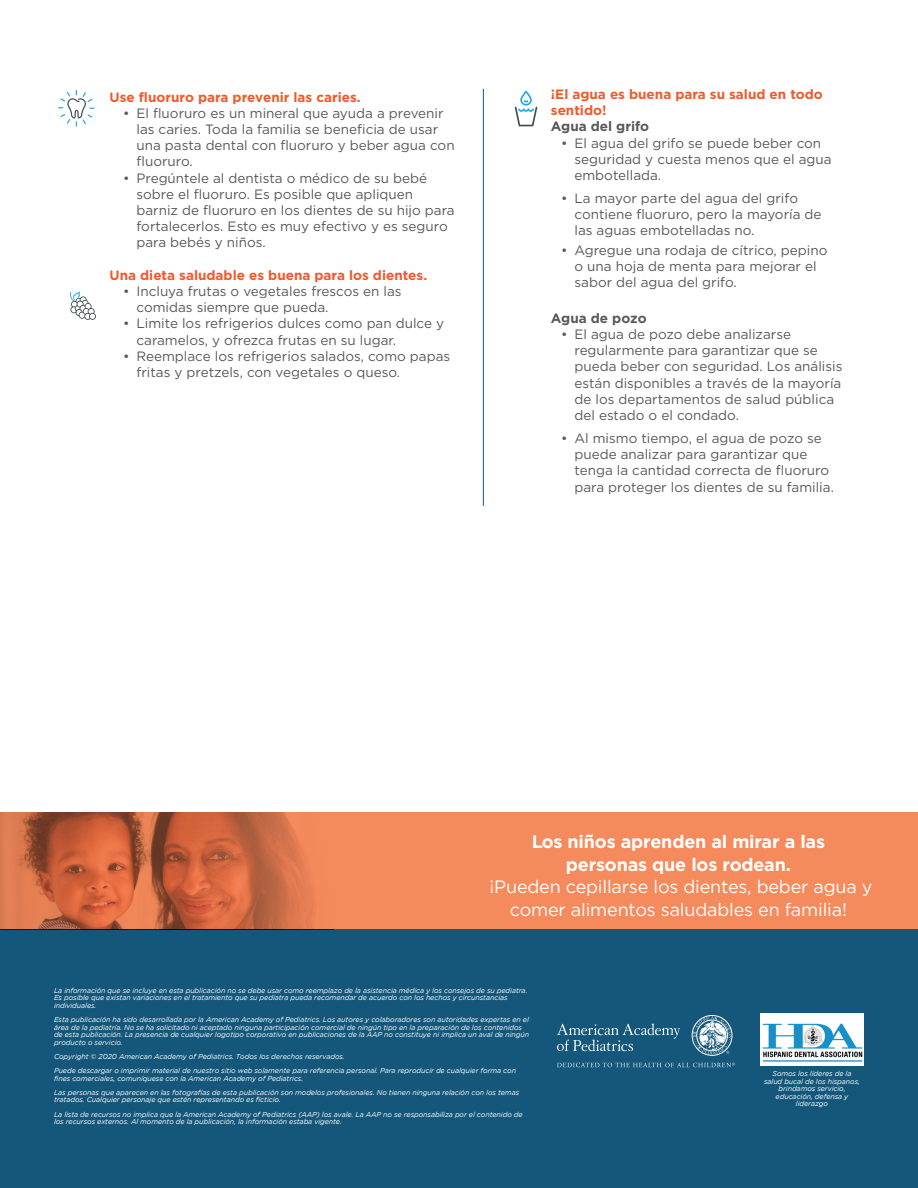
<style>
.page{position:relative;width:918px;height:1188px;background:#fff}
.page>*{position:absolute;margin:0;border:0;box-sizing:border-box;transform-origin:0 0}
.Body_Copy{font:18px/22.5px "Gotham HTF";letter-spacing:-.01em;color:#fff;text-align:center}
.t1{font:13.5px/16.2px "Gotham HTF";color:#57585a}
.t2{font:700 13.5px/16.2px "Gotham";color:#f15929}
.t3{font:700 13.5px "Gotham";color:#57585a}
.Body_Copy-2{font:italic 7.2px/7.5px "Gotham";letter-spacing:-.01em;color:#fff}
.s1{font-family:"Gotham";font-weight:700}
</style>
<div class="page">
<div style="left:0;top:929px;width:918px;height:259px;background:#14577a"></div>
<div style="left:0;top:813px;width:918px;height:116px;background:#f58a5c"></div>
<img style="left:0;top:813px;width:314px;height:116px">
<svg style="left:557px;top:1023px;width:123px;height:28px"></svg>
<div style="left:692px;top:1015px;width:40px;height:41px;border:1px solid #fff;border-radius:50%"></div>
<svg style="left:693px;top:1016px;width:38px;height:38px"></svg>
<svg style="left:557px;top:1063px;width:178px;height:4px"></svg>
<img style="left:760px;top:1013px;width:104px;height:52px">
<svg style="left:58px;top:90px;width:37px;height:36px"></svg>
<svg style="left:515px;top:91px;width:22px;height:35px"></svg>
<hr style="left:483px;top:89px;width:1px;height:417px;background:#14577a">
<svg style="left:70px;top:292px;width:26px;height:28px"></svg>
<p class="t2" style="left:110px;top:89px;width:253px">Use fluoruro para prevenir las caries.</p>
<p class="t1" style="left:136px;top:105px;width:320px;text-indent:-14px">• El fluoruro es un mineral que ayuda a prevenir las caries. Toda la familia se beneficia de usar una pasta dental con fluoruro y beber agua con fluoruro.</p>
<p class="t1" style="left:136px;top:169px;width:320px;text-indent:-14px">• Pregúntele al dentista o médico de su bebé sobre el fluoruro. Es posible que apliquen barniz de fluoruro en los dientes de su hijo para fortalecerlos. Esto es muy efectivo y es seguro para bebés y niños.</p>
<p class="t2" style="left:110px;top:267px;width:319px">Una dieta saludable es buena para los dientes.</p>
<p class="t1" style="left:136px;top:283px;width:267px;text-indent:-14px">• Incluya frutas o vegetales frescos en las comidas siempre que pueda.</p>
<p class="t1" style="left:136px;top:315px;width:309px;text-indent:-14px">• Limite los refrigerios dulces como pan dulce y caramelos, y ofrezca frutas en su lugar.</p>
<p class="t1" style="left:136px;top:348px;width:315px;text-indent:-14px">• Reemplace los refrigerios salados, como papas fritas y pretzels, con vegetales o queso.</p>
<p class="t2" style="left:551px;top:86px;width:273px">¡El agua es buena para su salud en todo sentido!</p>
<p class="t3" style="left:551px;top:119px;width:100px">Agua del grifo</p>
<p class="t1" style="left:575px;top:134px;width:259px;text-indent:-14px">• El agua del grifo se puede beber con seguridad y cuesta menos que el agua embotellada.</p>
<p class="t1" style="left:575px;top:190px;width:249px;text-indent:-14px">• La mayor parte del agua del grifo contiene fluoruro, pero la mayoría de las aguas embotelladas no.</p>
<p class="t1" style="left:575px;top:242px;width:254px;text-indent:-14px">• Agregue una rodaja de cítrico, pepino o una hoja de menta para mejorar el sabor del agua del grifo.</p>
<p class="t3" style="left:551px;top:310px;width:97px">Agua de pozo</p>
<p class="t1" style="left:575px;top:326px;width:269px;text-indent:-14px">• El agua de pozo debe analizarse regularmente para garantizar que se pueda beber con seguridad. Los análisis están disponibles a través de la mayoría de los departamentos de salud pública del estado o el condado.</p>
<p class="t1" style="left:575px;top:430px;width:261px;text-indent:-14px">• Al mismo tiempo, el agua de pozo se puede analizar para garantizar que tenga la cantidad correcta de fluoruro para proteger los dientes de su familia.</p>
<p class="Body_Copy" style="left:490px;top:830px;width:385px"><span class="s1">Los niños aprenden al mirar a las<br>personas que los rodean.<br></span>¡Pueden cepillarse los dientes, beber agua y comer alimentos saludables en familia!</p>
<p class="Body_Copy-2" style="left:54px;top:987px;width:475px">La información que se incluye en esta publicación no se debe usar como reemplazo de la asistencia médica y los consejos de su pediatra.<br>Es posible que existan variaciones en el tratamiento que su pediatra pueda recomendar de acuerdo con los hechos y circunstancias individuales.</p>
<p class="Body_Copy-2" style="left:54px;top:1016px;width:477px">Esta publicación ha sido desarrollada por la American Academy of Pediatrics. Los autores y colaboradores son autoridades expertas en el área de la pediatría. No se ha solicitado ni aceptado ninguna participación comercial de ningún tipo en la preparación de los contenidos de esta publicación. La presencia de cualquier logotipo corporativo en publicaciones de la AAP no constituye ni implica un aval de ningún producto o servicio.</p>
<p class="Body_Copy-2" style="left:54px;top:1053px;width:292px">Copyright © 2020 American Academy of Pediatrics. Todos los derechos reservados.</p>
<p class="Body_Copy-2" style="left:54px;top:1067px;width:464px">Puede descargar o imprimir material de nuestro sitio web solamente para referencia personal. Para reproducir de cualquier forma con fines comerciales, comuníquese con la American Academy of Pediatrics.</p>
<p class="Body_Copy-2" style="left:54px;top:1089px;width:467px">Las personas que aparecen en las fotografías de esta publicación son modelos profesionales. No tienen ninguna relación con los temas tratados. Cualquier personaje que estén representando es ficticio.</p>
<p class="Body_Copy-2" style="left:54px;top:1110px;width:470px">La lista de recursos no implica que la American Academy of Pediatrics (AAP) los avale. La AAP no se responsabiliza por el contenido de los recursos externos. Al momento de la publicación, la información estaba vigente.</p>
<p class="Body_Copy-2" style="left:764px;top:1070px;width:97px;text-align:center">Somos los líderes de la salud bucal de los hispanos, brindamos servicio, educación, defensa y liderazgo</p>
</div>
